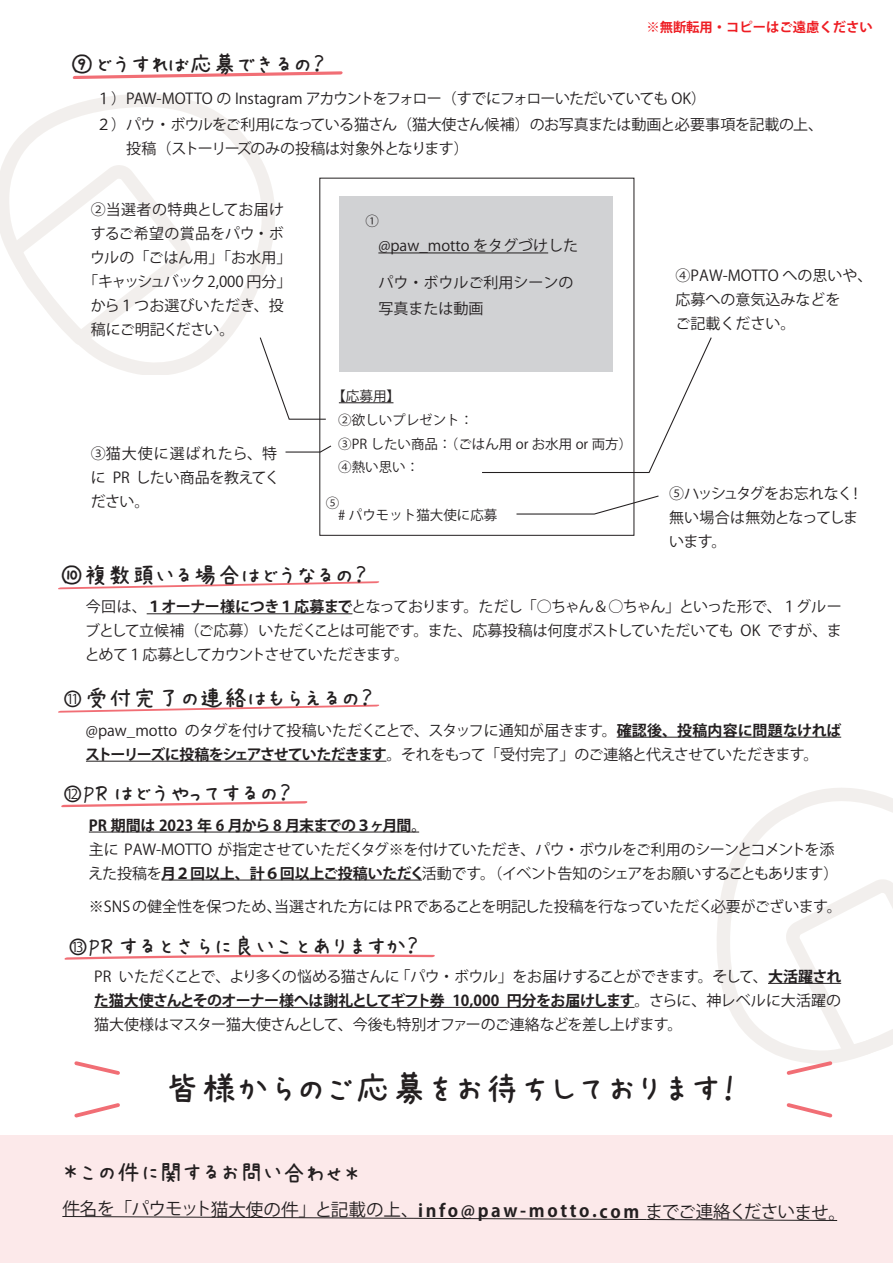
<style>
.page{position:relative;width:893px;height:1263px;background:#fff}
.page>*{position:absolute;margin:0;border:0;box-sizing:border-box;transform-origin:0 0}
.t1{font:36.9px "apricot Japanesefont";color:#231f20}
.t2{font:24px "apricot Japanesefont";color:#231f20}
.t3{font:24px "Koz Go Pr 6 N";color:#231f20}
.t4{font:17.55px "Koz Go Pr 6 N";letter-spacing:-.05em;color:#231f20}
.t5{font:15px/24px "Koz Go Pr 6 N";letter-spacing:-.015em;color:#231f20}
.t6{font:15px/26.2px "Koz Go Pr 6 N";letter-spacing:-.035em;color:#231f20}
.t7{font:15px "Koz Go Pr 6 N";letter-spacing:.01em;color:#231f20}
.t8{font:15px "Koz Go Pr 6 N";letter-spacing:-.045em;color:#231f20}
.t9{font:700 15px "Koz Go Pr 6 N";letter-spacing:-.035em;color:#231f20}
.t10{font:15px "Koz Go Pr 6 N";letter-spacing:-.09em;color:#231f20}
.t11{font:15px "Koz Go Pr 6 N";letter-spacing:.03em;color:#231f20}
.t12{font:15px "Koz Go Pr 6 N";letter-spacing:-.04em;color:#231f20}
.t13{font:13.65px "Koz Go Pr 6 N";color:#231f20}
.t14{font:13.5px/23.7px "Koz Go Pr 6 N";color:#231f20}
.t15{font:700 13.35px "Koz Go Pr 6 N";color:#ee1d23}
.s1{font-weight:700}
.s2{font-family:"Koz Go Pr 6 N";font-size:13.5px}
.s3{font-family:"Koz Go Pr 6 N"}
</style>
<div class="page">
<svg style="left:8px;top:94px;width:267px;height:281px"></svg>
<svg style="left:0;top:152px;width:204px;height:214px"></svg>
<svg style="left:717px;top:788px;width:176px;height:266px"></svg>
<div style="left:0;top:1135px;width:893px;height:128px;background:#fce9ea"></div>
<svg style="left:72px;top:71px;width:271px;height:8px"></svg>
<svg style="left:58px;top:581px;width:321px;height:8px"></svg>
<svg style="left:61px;top:801px;width:247px;height:6px"></svg>
<svg style="left:64px;top:954px;width:371px;height:6px"></svg>
<hr style="left:147px;top:613px;width:205px;height:1px;background:#231f20">
<hr style="left:89px;top:832px;width:330px;height:1px;background:#231f20">
<hr style="left:161px;top:880px;width:261px;height:1px;background:#231f20">
<hr style="left:768px;top:983px;width:73px;height:1px;background:#231f20">
<hr style="left:94px;top:1007px;width:540px;height:1px;background:#231f20">
<div style="left:339px;top:197px;width:273px;height:175px;background:#d1d2d4"></div>
<svg style="left:516px;top:495px;width:143px;height:20px"></svg>
<hr style="left:339px;top:402px;width:54px;height:1px;background:#231f20">
<svg style="left:58px;top:705px;width:321px;height:8px"></svg>
<hr style="left:617px;top:737px;width:224px;height:1px;background:#231f20">
<hr style="left:86px;top:761px;width:300px;height:1px;background:#231f20">
<svg style="left:62px;top:1216px;width:776px;height:5px"></svg>
<svg style="left:259px;top:336px;width:67px;height:84px"></svg>
<svg style="left:285px;top:444px;width:47px;height:9px"></svg>
<svg style="left:482px;top:336px;width:230px;height:138px"></svg>
<hr style="left:378px;top:253px;width:170px;height:1px;background:#231f20">
<svg style="left:74px;top:1061px;width:46px;height:14px"></svg>
<svg style="left:74px;top:1103px;width:46px;height:15px"></svg>
<svg style="left:775px;top:868px;width:118px;height:207px"></svg>
<svg style="left:786px;top:1103px;width:47px;height:15px"></svg>
<h2 class="t2" style="left:70px;top:53px;width:256px">⑨どうすれば応募できるの？</h2>
<p class="t15" style="left:646px;top:20px;width:228px">※無断転用・コピーはご遠慮ください</p>
<p class="t6" style="left:96px;top:85px;width:728px">１）PAW-MOTTO の Instagram アカウントをフォロー（すでにフォローいただいていても OK）<br>２）パウ・ボウルをご利用になっている猫さん（猫大使さん候補）のお写真または動画と必要事項を記載の上、</p>
<p class="t8" style="left:96px;top:140px;width:374px">　　投稿（ストーリーズのみの投稿は対象外となります）</p>
<p class="t11" style="left:91px;top:201px;width:195px">②当選者の特典としてお届け</p>
<p class="t7" style="left:91px;top:225px;width:195px">するご希望の賞品をパウ・ボ</p>
<p class="t7" style="left:90px;top:249px;width:203px">ウルの「ごはん用」「お水用」</p>
<p class="t10" style="left:83px;top:273px;width:210px">「キャッシュバック 2,000 円分」</p>
<p class="t7" style="left:91px;top:297px;width:195px">から１つお選びいただき、投</p>
<p class="t12" style="left:91px;top:321px;width:145px">稿にご明記ください。</p>
<p class="t5" style="left:91px;top:442px;width:191px">③猫大使に選ばれたら、特に PR したい商品を教えてください。</p>
<p class="t14" style="left:365px;top:210px;width:15px">①</p>
<p class="t5" style="left:378px;top:234px;width:201px">@paw_motto をタグづけした</p>
<p class="t5" style="left:378px;top:269px;width:197px;line-height:26.2px">パウ・ボウルご利用シーンの写真または動画</p>
<p class="t13" style="left:332px;top:389px;width:70px">【応募用】</p>
<p class="t14" style="left:338px;top:408px;width:295px">②欲しいプレゼント：<br>③PR したい商品：（ごはん用 or お水用 or 両方）<br>④熱い思い：</p>
<p class="t14" style="left:338px;top:503px;width:161px"># パウモット猫大使に応募</p>
<p class="t14" style="left:326px;top:491px;width:15px">⑤</p>
<h2 class="t2" style="left:60px;top:563px;width:309px">⑩複数頭いる場合はどうなるの？</h2>
<p class="t5" style="left:676px;top:264px;width:198px">④PAW-MOTTO への思いや、応募への意気込みなどを<br>ご記載ください。</p>
<p class="t5" style="left:669px;top:481px;width:191px;text-align:justify">⑤ハッシュタグをお忘れなく!無い場合は無効となってしまいます。</p>
<p class="t5" style="left:85px;top:595px;width:758px;text-align:justify">今回は、<span class="s1">１オーナー様につき１応募まで</span>となっております。ただし「○ちゃん＆○ちゃん」といった形で、１グルーブとして立候補（ご応募）いただくことは可能です。また、応募投稿は何度ポストしていただいても OK ですが、まとめて１応募としてカウントさせていただきます。</p>
<h2 class="t2" style="left:66px;top:686px;width:308px"><span class="s2">11</span> 受付完了の連絡はもらえるの？</h2>
<h2 class="t3" style="left:61px;top:685px;width:25px">○</h2>
<p class="t5" style="left:85px;top:718px;width:758px">@paw_motto のタグを付けて投稿いただくことで、スタッフに通知が届きます。<span class="s1">確認後、投稿内容に問題なければストーリーズに投稿をシェアさせていただきます</span>。それをもって「受付完了」のご連絡と代えさせていただきます。</p>
<h2 class="t2" style="left:61px;top:782px;width:232px"><span class="s3">○</span><span class="s2">12</span> PR はどうやってするの？</h2>
<p class="t9" style="left:89px;top:817px;width:339px">PR 期間は 2023 年 6 月から 8 月末までの３ヶ月間。</p>
<p class="t5" style="left:88px;top:837px;width:752px">主に PAW-MOTTO が指定させていただくタグ※を付けていただき、パウ・ボウルをご利用のシーンとコメントを添えた投稿を<span class="s1">月２回以上、計６回以上ご投稿いただく</span>活動です。（イベント告知のシェアをお願いすることもあります）</p>
<p class="t5" style="left:89px;top:894px;width:754px">※SNS の健全性を保つため、当選された方には PRであることを明記した投稿を行なっていただく必要がございます。</p>
<h2 class="t2" style="left:66px;top:934px;width:354px"><span class="s3">○</span><span class="s2">13</span> PR するとさらに良いことありますか？</h2>
<p class="t5" style="left:94px;top:965px;width:749px;text-align:justify">PR いただくことで、より多くの悩める猫さんに 「パウ・ボウル」をお届けすることができます。そして、<span class="s1">大活躍された猫大使さんとそのオーナー様へは謝礼としてギフト券 10,000 円分をお届けします</span>。さらに、神レベルに大活躍の猫大使様はマスター猫大使さんとして、今後も特別オファーのご連絡などを差し上げます。</p>
<h1 class="t1" style="left:164px;top:1071px;width:576px">皆様からのご応募をお待ちしております！</h1>
<h2 class="t2" style="left:63px;top:1160px;width:299px">＊この件に関するお問い合わせ＊</h2>
<p class="t4" style="left:62px;top:1200px;width:785px">件名を「パウモット猫大使の件」と記載の上、<span class="s1">info@paw-motto.com</span> までご連絡くださいませ。</p>
</div>
